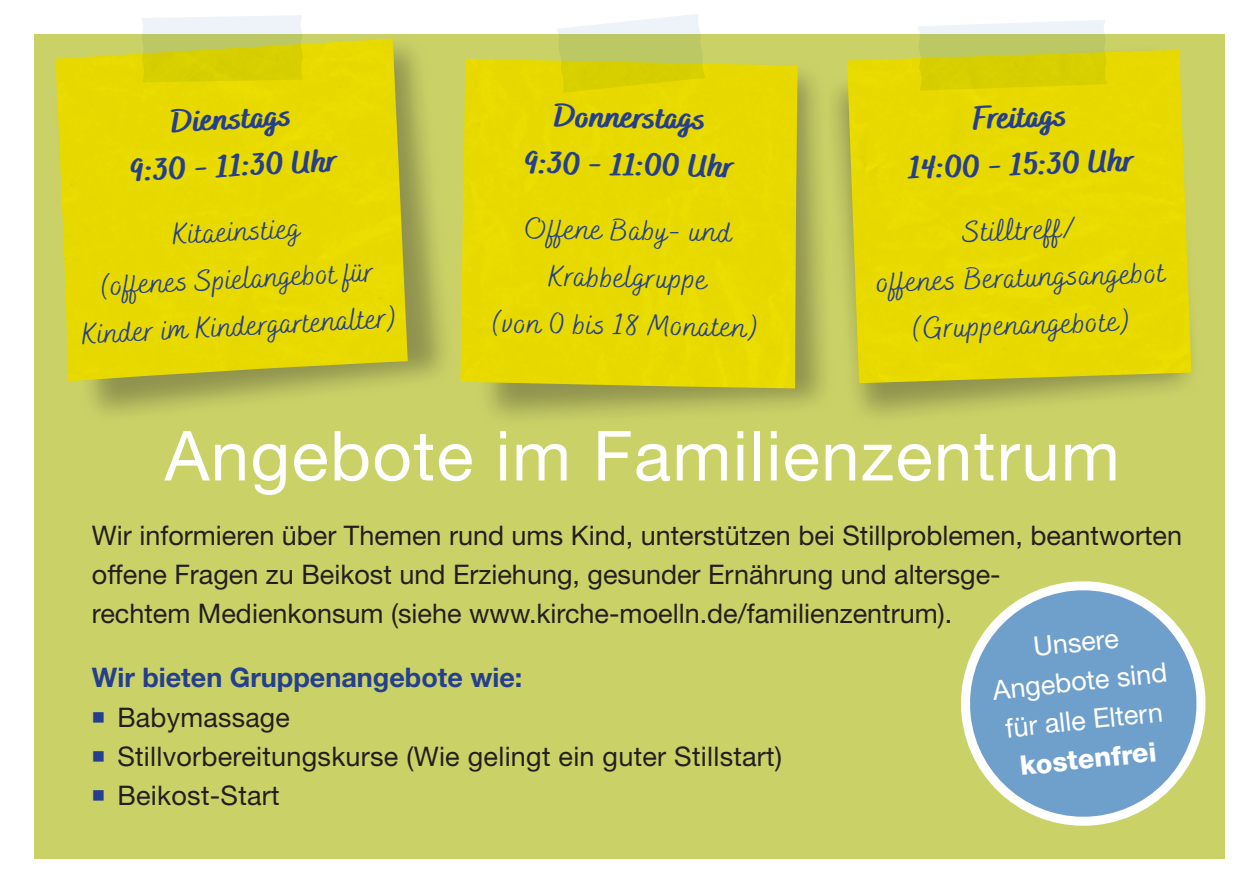
<style>
.page{position:relative;width:1259px;height:893px;background:#fff}
.page>*{position:absolute;margin:0;border:0;box-sizing:border-box;transform-origin:0 0}
.t1{font:69px "Helvetica Neue LT Std";letter-spacing:.02em;color:#fff}
.t2{font:800 31.5px/47.4px "Bakerie Smooth Wide";color:#253f8e;text-align:center}
.t3{font:30px/47.4px "Bakerie Smooth Wide";color:#253f8e;text-align:center}
.t4{font:27px/39px "Helvetica Neue LT Std";color:#231f20}
.t5{font:27px/39px "Helvetica Neue LT Std";color:#fff;text-align:center}
.t6{font:700 27px "Helvetica Neue LT Std";color:#253f8e}
.t7{font:800 27px "Helvetica Neue LT Std";color:#fff}
.s1{color:#253f8e}
</style>
<div class="page">
<div style="left:34px;top:34px;width:1191px;height:825px;background:#cad267"></div>
<div style="left:467px;top:57px;width:368px;height:371px;background:#231f20;opacity:.35"></div>
<div style="left:460px;top:59px;width:337px;height:329px;background:#e8da00"></div>
<svg style="left:556px;top:14px;width:149px;height:79px"></svg>
<div style="left:51px;top:31px;width:405px;height:395px;background:#231f20;opacity:.35"></div>
<svg style="left:51px;top:31px;width:363px;height:354px"></svg>
<img style="left:55px;top:39px;width:353px;height:342px">
<svg style="left:141px;top:15px;width:162px;height:67px"></svg>
<div style="left:821px;top:42px;width:383px;height:386px;background:#231f20;opacity:.35"></div>
<svg style="left:820px;top:42px;width:342px;height:344px"></svg>
<div style="left:847px;top:50px;width:344px;height:333px;background:#e8da00"></div>
<svg style="left:917px;top:20px;width:190px;height:71px"></svg>
<svg style="left:961px;top:581px;width:245px;height:245px"></svg>
<p class="t2" style="left:127px;top:101px;width:208px;rotate:-3deg">Dienstags<br>9:30 - 11:30 Uhr</p>
<p class="t3" style="left:75px;top:217px;width:318px;rotate:-3deg">Kitaeinstieg<br>(off enes Spielangebot für<br>Kinder im Kindergart enalter)</p>
<p class="t2" style="left:526px;top:93px;width:211px;rotate:1deg">Donnerstags<br>9:30 - 11:00 Uhr</p>
<p class="t3" style="left:493px;top:206px;width:270px;rotate:1deg">Offene Baby- und<br>Krabbelgruppe<br>(von 0 bis 18 Monaten)</p>
<p class="t2" style="left:907px;top:99px;width:227px;rotate:-2deg">Freitags<br>14:00 - 15:30 Uhr</p>
<p class="t3" style="left:874px;top:213px;width:290px;rotate:-2deg">Stilltreff/<br>offenes Beratungsangebot (Gruppenangebote)</p>
<h1 class="t1" style="left:165px;top:415px;width:956px">Angebote im Familienzentrum</h1>
<p class="t4" style="left:92px;top:515px;width:1091px">Wir informieren über Themen rund ums Kind, unterstützen bei Stillproblemen, beantworten offene Fragen zu Beikost und Erziehung, gesunder Ernährung und altersge-<br>rechtem Medienkonsum (siehe www.kirche-moelln.de/familienzentrum).</p>
<p class="t6" style="left:92px;top:661px;width:432px">Wir bieten Gruppenangebote wie:</p>
<p class="t4" style="left:92px;top:697px;width:200px"><span class="s1">■</span> Babymassage</p>
<p class="t4" style="left:92px;top:736px;width:691px"><span class="s1">■</span> Stillvorbereitungskurse (Wie gelingt ein guter Stillstart)</p>
<p class="t4" style="left:92px;top:775px;width:189px"><span class="s1">■</span> Beikost-Start</p>
<p class="t5" style="left:986px;top:632px;width:177px;rotate:-6deg">Unsere<br>Angebote sind für alle Eltern</p>
<p class="t7" style="left:1018px;top:750px;width:139px;rotate:-6deg">kostenfrei</p>
</div>
